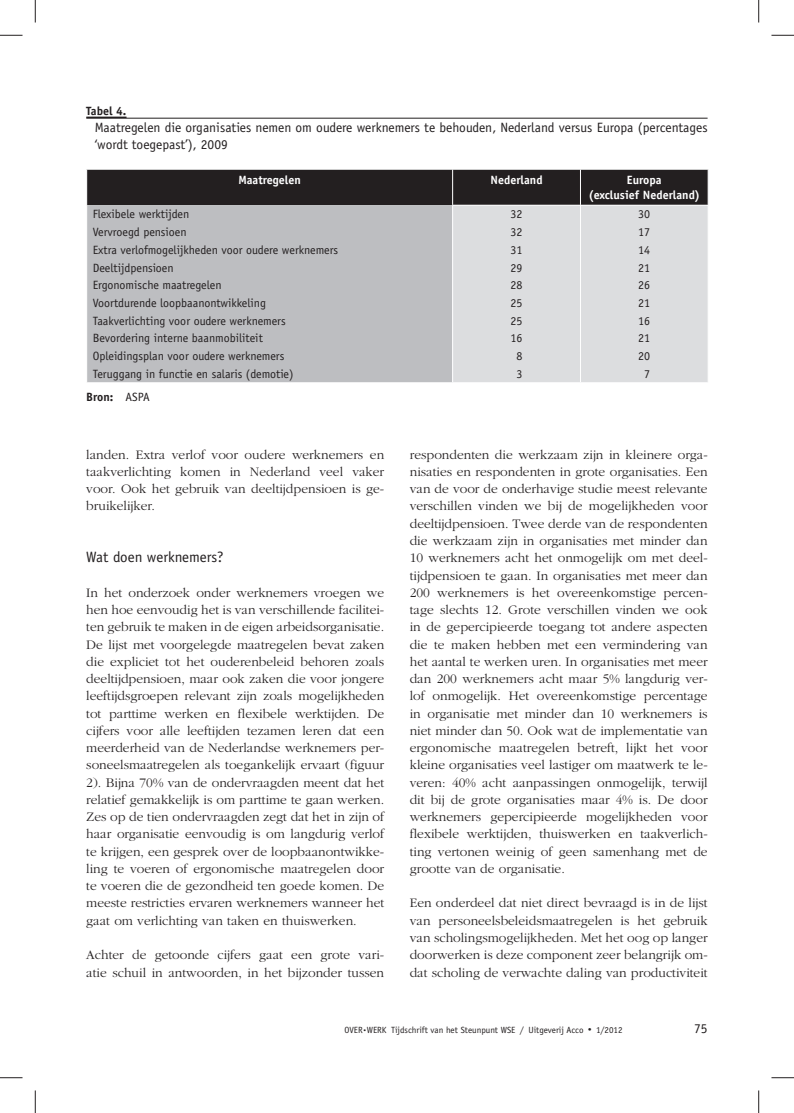
<style>
.page{position:relative;width:794px;height:1113px;background:#fff}
.page>*{position:absolute;margin:0;border:0;box-sizing:border-box;transform-origin:0 0}
.t1{font:15px "Officina Sans Std";color:#231f20}
.t2{font:300 13.5px/17.2px "Garamond";color:#231f20;text-align:justify}
.t3{font:13.5px/17.2px "Officina Sans Std";color:#231f20}
.t4{font:12px "Officina Sans Std";color:#231f20}
.t5{font:700 12px/15.3px "Officina Sans Std";color:#fff;text-align:center}
.t6{font:700 12px "Officina Sans Std";color:#231f20}
.t7{font:9px "Officina Sans Std";color:#231f20}
.s1{font-weight:400}
</style>
<div class="page">
<hr style="left:86px;top:117px;width:40px;height:1px;background:#231f20">
<hr style="left:86px;top:118px;width:621px;height:1px;background:#231f20">
<svg style="left:86px;top:169px;width:622px;height:213px;background:#aeafb1"></svg>
<svg style="left:0;top:35px;width:22px;height:1px"></svg>
<svg style="left:771px;top:35px;width:22px;height:1px"></svg>
<svg style="left:0;top:1077px;width:22px;height:1px"></svg>
<svg style="left:771px;top:1077px;width:22px;height:1px"></svg>
<svg style="left:35px;top:0;width:1px;height:22px"></svg>
<svg style="left:35px;top:1090px;width:1px;height:22px"></svg>
<svg style="left:758px;top:0;width:1px;height:22px"></svg>
<svg style="left:758px;top:1090px;width:1px;height:22px"></svg>
<p class="t6" style="left:86px;top:106px;width:42px">Tabel 4.</p>
<p class="t3" style="left:95px;top:120px;width:614px">Maatregelen die organisaties nemen om oudere werknemers te behouden, Nederland versus Europa (percentages ‘wordt toegepast’), 2009</p>
<p class="t5" style="left:238px;top:173px;width:64px">Maatregelen</p>
<p class="t5" style="left:490px;top:173px;width:54px">Nederland</p>
<p class="t5" style="left:588px;top:173px;width:113px">Europa<br>(exclusief Nederland)</p>
<p class="t4" style="left:93px;top:210px;width:98px">Flexibele werktijden</p>
<p class="t4" style="left:510px;top:210px;width:13px">32</p>
<p class="t4" style="left:638px;top:210px;width:13px">30</p>
<p class="t4" style="left:93px;top:227px;width:95px">Vervroegd pensioen</p>
<p class="t4" style="left:510px;top:227px;width:13px">32</p>
<p class="t4" style="left:638px;top:227px;width:13px">17</p>
<p class="t4" style="left:93px;top:245px;width:247px">Extra verlofmogelijkheden voor oudere werknemers</p>
<p class="t4" style="left:510px;top:245px;width:13px">31</p>
<p class="t4" style="left:638px;top:245px;width:13px">14</p>
<p class="t4" style="left:93px;top:263px;width:82px">Deeltijdpensioen</p>
<p class="t4" style="left:510px;top:263px;width:13px">29</p>
<p class="t4" style="left:638px;top:263px;width:13px">21</p>
<p class="t4" style="left:93px;top:280px;width:130px">Ergonomische maatregelen</p>
<p class="t4" style="left:510px;top:280px;width:13px">28</p>
<p class="t4" style="left:638px;top:280px;width:13px">26</p>
<p class="t4" style="left:93px;top:298px;width:175px">Voortdurende loopbaanontwikkeling</p>
<p class="t4" style="left:510px;top:298px;width:13px">25</p>
<p class="t4" style="left:638px;top:298px;width:13px">21</p>
<p class="t4" style="left:93px;top:316px;width:194px">Taakverlichting voor oudere werknemers</p>
<p class="t4" style="left:510px;top:316px;width:13px">25</p>
<p class="t4" style="left:638px;top:316px;width:13px">16</p>
<p class="t4" style="left:93px;top:333px;width:172px">Bevordering interne baanmobiliteit</p>
<p class="t4" style="left:510px;top:333px;width:13px">16</p>
<p class="t4" style="left:638px;top:333px;width:13px">21</p>
<p class="t4" style="left:93px;top:351px;width:193px">Opleidingsplan voor oudere werknemers</p>
<p class="t4" style="left:516px;top:351px;width:7px">8</p>
<p class="t4" style="left:638px;top:351px;width:13px">20</p>
<p class="t4" style="left:93px;top:369px;width:202px">Teruggang in functie en salaris (demotie)</p>
<p class="t4" style="left:516px;top:369px;width:7px">3</p>
<p class="t4" style="left:644px;top:369px;width:7px">7</p>
<p class="t6" style="left:86px;top:392px;width:65px">Bron: <span class="s1">ASPA</span></p>
<p class="t2" style="left:86px;top:447px;width:299px">landen. Extra verlof voor oudere werknemers en taakverlichting komen in Nederland veel vaker voor. Ook het gebruik van deeltijdpensioen is ge&shy;bruikelijker.</p>
<p class="t1" style="left:86px;top:551px;width:139px">Wat doen werknemers?</p>
<p class="t2" style="left:86px;top:585px;width:299px">In het onderzoek onder werknemers vroegen we hen hoe eenvoudig het is van verschillende facilitei&shy;ten gebruik te maken in de eigen arbeidsorganisatie.<br>De lijst met voorgelegde maatregelen bevat zaken die expliciet tot het ouderenbeleid behoren zoals deeltijdpensioen, maar ook zaken die voor jongere leeftijdsgroepen relevant zijn zoals mogelijkheden tot parttime werken en flexibele werktijden. De cijfers voor alle leeftijden tezamen leren dat een meerderheid van de Nederlandse werknemers per&shy;soneelsmaatregelen als toegankelijk ervaart (figuur 2). Bijna 70% van de ondervraagden meent dat het relatief gemakkelijk is om parttime te gaan werken.<br>Zes op de tien ondervraagden zegt dat het in zijn of haar organisatie eenvoudig is om langdurig verlof te krijgen, een gesprek over de loopbaanontwikke&shy;ling te voeren of ergonomische maatregelen door te voeren die de gezondheid ten goede komen. De meeste restricties ervaren werknemers wanneer het gaat om verlichting van taken en thuiswerken.</p>
<p class="t2" style="left:86px;top:947px;width:299px">Achter de getoonde cijfers gaat een grote vari&shy;atie schuil in antwoorden, in het bijzonder tussen</p>
<p class="t2" style="left:409px;top:447px;width:299px">respondenten die werkzaam zijn in kleinere orga&shy;nisaties en respondenten in grote organisaties. Een van de voor de onderhavige studie meest relevante verschillen vinden we bij de mogelijkheden voor deeltijdpensioen. Twee derde van de respondenten die werkzaam zijn in organisaties met minder dan 10 werknemers acht het onmogelijk om met deel&shy;tijdpensioen te gaan. In organisaties met meer dan 200 werknemers is het overeenkomstige percen&shy;tage slechts 12. Grote verschillen vinden we ook in de gepercipieerde toegang tot andere aspecten die te maken hebben met een vermindering van het aantal te werken uren. In organisaties met meer dan 200 werknemers acht maar 5% langdurig ver&shy;lof onmogelijk. Het overeenkomstige percentage in organisatie met minder dan 10 werknemers is niet minder dan 50. Ook wat de implementatie van ergonomische maatregelen betreft, lijkt het voor kleine organisaties veel lastiger om maatwerk te le&shy;veren: 40% acht aanpassingen onmogelijk, terwijl dit bij de grote organisaties maar 4% is. De door werknemers gepercipieerde mogelijkheden voor flexibele werktijden, thuiswerken en taakverlich&shy;ting vertonen weinig of geen samenhang met de grootte van de organisatie.</p>
<p class="t2" style="left:409px;top:895px;width:299px">Een onderdeel dat niet direct bevraagd is in de lijst van personeelsbeleidsmaatregelen is het gebruik van scholingsmogelijkheden. Met het oog op langer doorwerken is deze component zeer belangrijk om&shy;dat scholing de verwachte daling van productiviteit</p>
<p class="t7" style="left:344px;top:1026px;width:241px">OVER<sup>.</sup>WERK Tijdschrift van het Steunpunt WSE / Uitgeverij Acco</p>
<p class="t7" style="left:596px;top:1026px;width:28px">1/2012</p>
<p class="t3" style="left:694px;top:1020px;width:15px">75</p>
</div>
